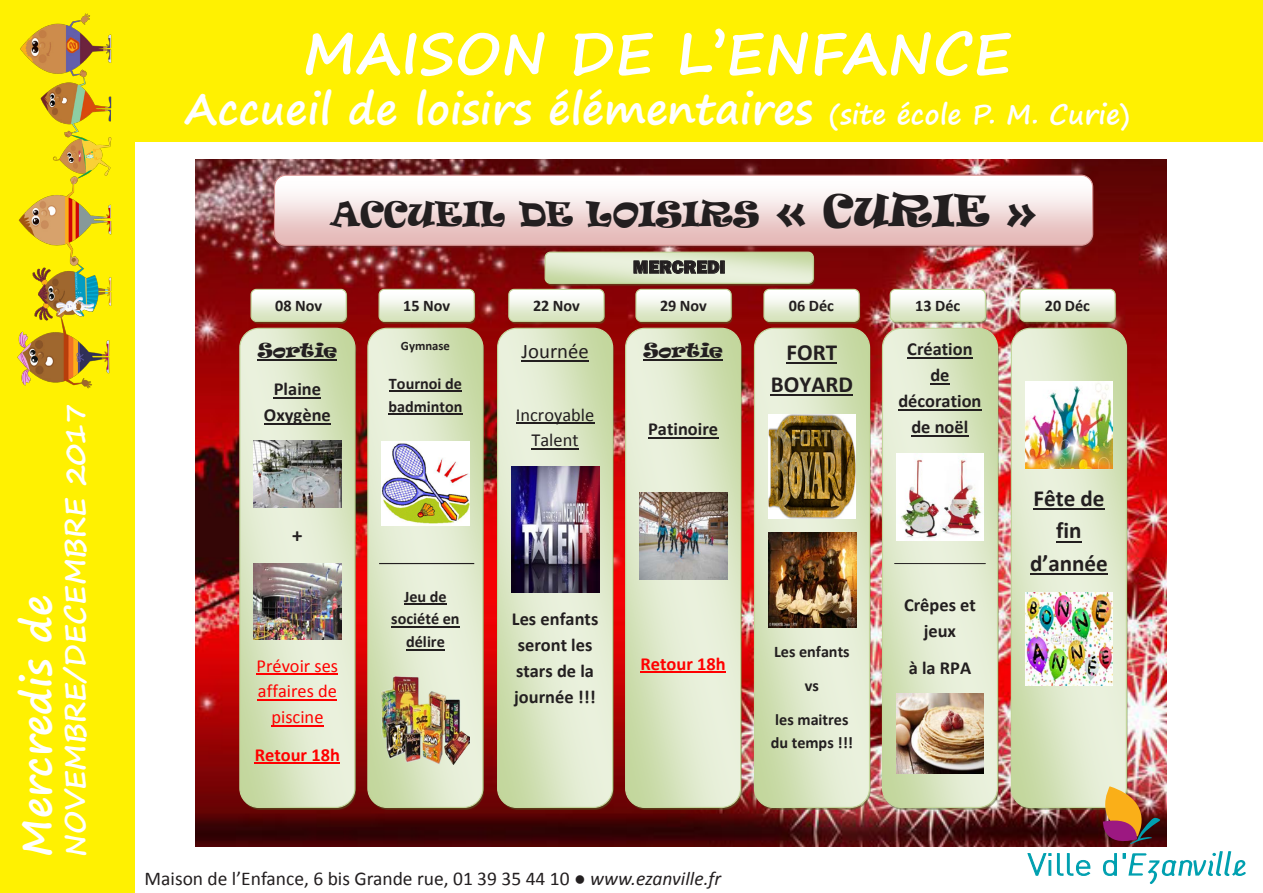
<style>
.page{position:relative;width:1263px;height:893px;background:#fff}
.page>*{position:absolute;margin:0;border:0;box-sizing:border-box;transform-origin:0 0}
.t1{font:700 57px "Segoe Print";color:#fff}
.t2{font:700 42px "Segoe Print";color:#fff}
.t3{font:700 40.5px "Segoe Print";color:#fff}
.t4{font:32.25px "Ravie";color:#231f20}
.t5{font:700 28.5px "Segoe Print";color:#fff}
.t6{font:700 23.1px/32.4px "Calibri";color:#231f20;text-align:center}
.t7{font:20.7px "Calibri";color:#231f20}
.t8{font:700 20.7px "Calibri";color:#231f20}
.t9{font:19.5px "Calibri";color:#231f20}
.t10{font:700 18.45px/25.8px "Calibri";color:#231f20;text-align:center}
.t11{font:18.45px/25.8px "Calibri";color:#f00;text-align:center}
.t12{font:18.45px/38.1px "Ravie";color:#231f20;text-align:center}
.t13{font:700 18.45px "Calibri";color:#f00}
.t14{font:18.45px/25.8px "Calibri";color:#231f20;text-align:center}
.t15{font:800 18.45px "Franklin Gothic";color:#231f20}
.t16{font:700 16.2px/22.6px "Calibri";color:#231f20;text-align:center}
.t17{font:700 12.75px "Calibri";color:#231f20}
.s1{font-size:27px}
.s2{font-size:41.55px}
.s3{font-family:"Calibri";font-weight:700}
.s4{font-style:italic}
</style>
<div class="page">
<div style="left:0;top:0;width:135px;height:893px;background:#fff101"></div>
<div style="left:0;top:0;width:1263px;height:141px;background:#fff101"></div>
<img style="left:17px;top:13px;width:95px;height:376px">
<img style="left:196px;top:160px;width:971px;height:686px">
<svg style="left:498px;top:328px;width:115px;height:479px;background:#dbe5c6"></svg>
<div style="left:497px;top:328px;width:116px;height:480px;border:1px solid #c2d69b;border-radius:19px"></div>
<hr style="left:521px;top:360px;width:68px;height:1px;background:#231f20">
<hr style="left:516px;top:423px;width:78px;height:1px;background:#231f20">
<hr style="left:531px;top:448px;width:48px;height:2px;background:#231f20">
<img style="left:511px;top:466px;width:88px;height:126px">
<svg style="left:240px;top:328px;width:115px;height:479px;background:#dbe3c5"></svg>
<div style="left:239px;top:328px;width:116px;height:480px;border:1px solid #c2d69b;border-radius:19px"></div>
<hr style="left:258px;top:360px;width:79px;height:1px;background:#231f20">
<hr style="left:274px;top:397px;width:47px;height:1px;background:#231f20">
<hr style="left:264px;top:423px;width:67px;height:1px;background:#231f20">
<img style="left:254px;top:441px;width:87px;height:66px">
<img style="left:254px;top:563px;width:88px;height:76px">
<hr style="left:257px;top:674px;width:81px;height:1px;background:#f00">
<hr style="left:258px;top:699px;width:79px;height:2px;background:#f00">
<hr style="left:271px;top:725px;width:52px;height:2px;background:#f00">
<hr style="left:255px;top:763px;width:85px;height:1px;background:#f00">
<svg style="left:368px;top:328px;width:115px;height:479px;background:#dbe5c7"></svg>
<div style="left:367px;top:328px;width:116px;height:480px;border:1px solid #c2d69b;border-radius:19px"></div>
<hr style="left:389px;top:391px;width:73px;height:1px;background:#231f20">
<hr style="left:388px;top:413px;width:74px;height:1px;background:#231f20">
<img style="left:382px;top:441px;width:87px;height:84px">
<hr style="left:404px;top:604px;width:43px;height:1px;background:#231f20">
<hr style="left:391px;top:626px;width:68px;height:1px;background:#231f20">
<hr style="left:406px;top:649px;width:39px;height:1px;background:#231f20">
<img style="left:382px;top:677px;width:87px;height:88px">
<svg style="left:626px;top:328px;width:115px;height:479px;background:#dce5c7"></svg>
<div style="left:625px;top:328px;width:116px;height:480px;border:1px solid #c2d69b;border-radius:19px"></div>
<hr style="left:643px;top:360px;width:80px;height:1px;background:#231f20">
<hr style="left:648px;top:437px;width:70px;height:1px;background:#231f20">
<img style="left:639px;top:492px;width:88px;height:87px">
<hr style="left:640px;top:672px;width:86px;height:1px;background:#f00">
<svg style="left:754px;top:328px;width:115px;height:479px;background:#dae4c3"></svg>
<div style="left:754px;top:328px;width:116px;height:480px;border:1px solid #c2d69b;border-radius:19px"></div>
<hr style="left:787px;top:362px;width:50px;height:2px;background:#231f20">
<hr style="left:771px;top:395px;width:82px;height:1px;background:#231f20">
<img style="left:768px;top:414px;width:87px;height:105px">
<img style="left:768px;top:533px;width:88px;height:94px">
<svg style="left:882px;top:328px;width:115px;height:479px;background:#dce6c8"></svg>
<div style="left:882px;top:328px;width:116px;height:480px;border:1px solid #c2d69b;border-radius:19px"></div>
<hr style="left:907px;top:358px;width:66px;height:1px;background:#231f20">
<svg style="left:930px;top:383px;width:19px;height:2px"></svg>
<hr style="left:898px;top:409px;width:83px;height:1px;background:#231f20">
<hr style="left:911px;top:435px;width:57px;height:1px;background:#231f20">
<img style="left:896px;top:453px;width:88px;height:88px">
<img style="left:896px;top:694px;width:88px;height:79px">
<svg style="left:1011px;top:328px;width:115px;height:479px;background:#dee7c9"></svg>
<div style="left:1011px;top:328px;width:116px;height:480px;border:1px solid #c2d69b;border-radius:19px"></div>
<img style="left:1025px;top:382px;width:88px;height:86px">
<hr style="left:1033px;top:508px;width:71px;height:2px;background:#231f20">
<svg style="left:1056px;top:541px;width:26px;height:1px"></svg>
<hr style="left:1030px;top:573px;width:78px;height:2px;background:#231f20">
<img style="left:1025px;top:592px;width:88px;height:94px">
<div style="left:276px;top:178px;width:818px;height:70px;background:#622423;border-radius:12px;opacity:.5"></div>
<svg style="left:274px;top:175px;width:819px;height:70px"></svg>
<div style="left:274px;top:175px;width:819px;height:71px;border:1px solid #d99594;border-radius:12px"></div>
<div style="left:546px;top:254px;width:268px;height:32px;background:#683117;border-radius:5px"></div>
<div style="left:545px;top:252px;width:269px;height:32px;border:1px solid #c2d69b;border-radius:5px"></div>
<svg style="left:545px;top:252px;width:268px;height:31px;background:#d2dcbe"></svg>
<div style="left:720px;top:261px;width:5px;height:13px;border:1px solid #231f20"></div>
<div style="left:252px;top:292px;width:95px;height:32px;background:#6f3115;border-radius:5px"></div>
<svg style="left:251px;top:289px;width:95px;height:32px;background:#ebf0df"></svg>
<div style="left:251px;top:289px;width:96px;height:33px;border:1px solid #c2d69b;border-radius:5px"></div>
<div style="left:380px;top:292px;width:95px;height:32px;background:#6f3114;border-radius:5px"></div>
<svg style="left:379px;top:289px;width:95px;height:32px;background:#ebf1df"></svg>
<div style="left:378px;top:289px;width:97px;height:33px;border:1px solid #c2d69b;border-radius:5px"></div>
<div style="left:510px;top:292px;width:95px;height:32px;background:#6f3114;border-radius:5px"></div>
<svg style="left:509px;top:289px;width:95px;height:32px;background:#ebf0df"></svg>
<div style="left:508px;top:289px;width:96px;height:33px;border:1px solid #c2d69b;border-radius:5px"></div>
<div style="left:637px;top:292px;width:95px;height:32px;background:#6f3215;border-radius:5px"></div>
<svg style="left:636px;top:289px;width:95px;height:32px;background:#ebf1df"></svg>
<div style="left:635px;top:289px;width:97px;height:33px;border:1px solid #c2d69b;border-radius:5px"></div>
<div style="left:765px;top:292px;width:95px;height:32px;background:#6f3215;border-radius:5px"></div>
<svg style="left:764px;top:289px;width:95px;height:32px;background:#ebf1df"></svg>
<div style="left:763px;top:289px;width:97px;height:33px;border:1px solid #c2d69b;border-radius:5px"></div>
<div style="left:891px;top:292px;width:95px;height:32px;background:#4e6128;border-radius:5px;opacity:.5"></div>
<svg style="left:890px;top:289px;width:95px;height:32px"></svg>
<div style="left:890px;top:289px;width:96px;height:33px;border:1px solid #c2d69b;border-radius:5px"></div>
<div style="left:1021px;top:292px;width:95px;height:32px;background:#4e6128;border-radius:5px;opacity:.5"></div>
<svg style="left:1020px;top:289px;width:95px;height:32px"></svg>
<div style="left:1019px;top:289px;width:97px;height:33px;border:1px solid #c2d69b;border-radius:5px"></div>
<hr style="left:379px;top:563px;width:95px;height:1px;background:#231f20">
<hr style="left:894px;top:563px;width:91px;height:1px;background:#231f20">
<svg style="left:1026px;top:786px;width:220px;height:98px"></svg>
<p class="t3" style="left:0;top:857px;width:263px;rotate:-90deg">Mercredis de</p>
<p class="t5" style="left:49px;top:857px;width:455px;rotate:-90deg">NOVEMBRE/DECEMBRE 2017</p>
<p class="t1" style="left:303px;top:1px;width:710px">MAISON DE L’ENFANCE</p>
<p class="t2" style="left:185px;top:71px;width:947px">Accueil de loisirs élémentaires <span class="s1">(site école P. M. Curie)</span></p>
<p class="t4" style="left:330px;top:192px;width:708px">ACCUEIL DE LOISIRS <span class="s2">« CURIE »</span></p>
<p class="t15" style="left:633px;top:255px;width:94px">MERCREDI</p>
<p class="t16" style="left:275px;top:294px;width:48px">08 Nov</p>
<p class="t16" style="left:403px;top:294px;width:48px">15 Nov</p>
<p class="t16" style="left:533px;top:294px;width:48px">22 Nov</p>
<p class="t16" style="left:660px;top:294px;width:48px">29 Nov</p>
<p class="t16" style="left:789px;top:294px;width:47px">06 Déc</p>
<p class="t16" style="left:915px;top:294px;width:47px">13 Déc</p>
<p class="t16" style="left:1045px;top:294px;width:47px">20 Déc</p>
<p class="t12" style="left:258px;top:331px;width:81px">Sortie<br><span class="s3">Plaine</span></p>
<p class="t10" style="left:264px;top:402px;width:68px">Oxygène</p>
<p class="t8" style="left:292px;top:522px;width:12px">+</p>
<p class="t11" style="left:257px;top:652px;width:83px">Prévoir ses affaires de piscine</p>
<p class="t13" style="left:255px;top:743px;width:87px">Retour 18h</p>
<p class="t17" style="left:401px;top:337px;width:51px">Gymnase</p>
<p class="t16" style="left:388px;top:372px;width:76px;text-align:left">Tournoi de badminton</p>
<p class="t16" style="left:391px;top:585px;width:70px">Jeu de société en délire</p>
<p class="t7" style="left:521px;top:338px;width:69px">Journée</p>
<p class="t14" style="left:516px;top:401px;width:80px">Incroyable<br>Talent</p>
<p class="t12" style="left:643px;top:331px;width:81px">Sortie</p>
<p class="t10" style="left:648px;top:416px;width:71px">Patinoire</p>
<p class="t10" style="left:512px;top:606px;width:88px;text-align:left">Les enfants seront les stars de la journée !!!</p>
<p class="t13" style="left:640px;top:652px;width:87px">Retour 18h</p>
<p class="t9" style="left:145px;top:866px;width:578px">Maison de l’Enfance, 6 bis Grande rue, 01 39 35 44 10 ● <span class="s4">www.ezanville.fr</span></p>
<p class="t6" style="left:771px;top:336px;width:84px">FORT<br>BOYARD</p>
<p class="t10" style="left:898px;top:336px;width:85px">Création de décoration de noël</p>
<p class="t16" style="left:774px;top:634px;width:77px;line-height:34.2px">Les enfants vs<br>les maitres</p>
<p class="t16" style="left:771px;top:731px;width:84px">du temps !!!</p>
<p class="t10" style="left:904px;top:592px;width:73px">Crêpes et jeux</p>
<p class="t10" style="left:909px;top:655px;width:64px">à la RPA</p>
<p class="t6" style="left:1030px;top:482px;width:79px">Fête de fin d’année</p>
</div>
